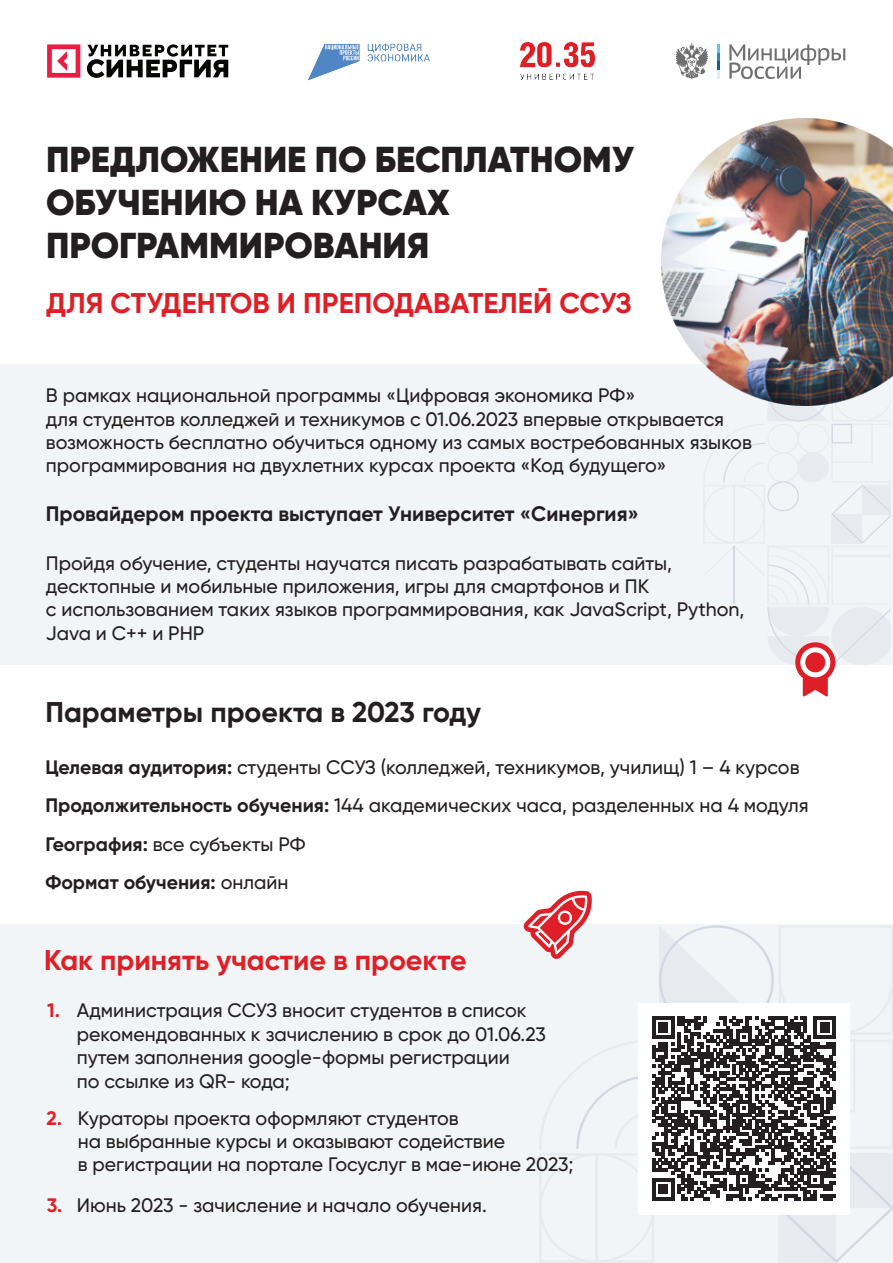
<style>
.page{position:relative;width:893px;height:1263px;background:#fff}
.page>*{position:absolute;margin:0;border:0;box-sizing:border-box;transform-origin:0 0}
.t1{font:900 36px/43.2px "Gilroy";color:#231f20}
.t2{font:700 28.5px "Gilroy";color:#de1f26}
.t3{font:700 28.5px "Gilroy";color:#231f20}
.t4{font:700 21px "Gilroy";color:#231f20}
.t5{font:500 19.5px/23.4px "Gilroy";color:#231f20}
.t6{font:700 19.5px "Gilroy";color:#de1f26}
.s1{font-weight:700}
.s2{font-weight:700;color:#de1f26}
</style>
<div class="page">
<div style="left:1px;top:925px;width:892px;height:338px;background:#f2f5f7"></div>
<svg style="left:47px;top:44px;width:33px;height:34px"></svg>
<svg style="left:87px;top:44px;width:141px;height:34px"></svg>
<img style="left:308px;top:43px;width:122px;height:38px">
<img style="left:521px;top:43px;width:74px;height:36px">
<svg style="left:676px;top:43px;width:32px;height:36px"></svg>
<svg style="left:729px;top:44px;width:116px;height:35px"></svg>
<svg style="left:718px;top:44px;width:2px;height:35px"></svg>
<div style="left:0;top:364px;width:893px;height:300px;background:#f2f5f7"></div>
<img style="left:661px;top:119px;width:232px;height:284px">
<svg style="left:703px;top:363px;width:187px;height:333px"></svg>
<svg style="left:524px;top:891px;width:369px;height:372px"></svg>
<h1 class="t1" style="left:46px;top:138px;width:590px">ПРЕДЛОЖЕНИЕ ПО БЕСПЛАТНОМУ<br>ОБУЧЕНИЮ НА КУРСАХ<br>ПРОГРАММИРОВАНИЯ</h1>
<h2 class="t2" style="left:46px;top:285px;width:587px">ДЛЯ СТУДЕНТОВ И ПРЕПОДАВАТЕЛЕЙ ССУЗ</h2>
<p class="t5" style="left:46px;top:383px;width:707px">В рамках национальной программы «Цифровая экономика РФ»<br>для студентов колледжей и техникумов с 01.06.2023 впервые открывается возможность бесплатно обучиться одному из самых востребованных языков программирования на двухлетних курсах проекта «Код будущего»</p>
<p class="t4" style="left:46px;top:500px;width:595px">Провайдером проекта выступает Университет «Синергия»</p>
<p class="t5" style="left:46px;top:551px;width:700px">Пройдя обучение, студенты научатся писать разрабатывать сайты, десктопные и мобильные приложения, игры для смартфонов и ПК<br>с использованием таких языков программирования, как JavaScript, Python, Java и C++ и PHP</p>
<h2 class="t3" style="left:45px;top:694px;width:437px">Параметры проекта в 2023 году</h2>
<p class="t5" style="left:45px;top:748px;width:765px;line-height:38.4px"><span class="s1">Целевая аудитория:</span> студенты ССУЗ (колледжей, техникумов, училищ) 1 – 4 курсов <span class="s1">Продолжительность обучения:</span> 144 академических часа, разделенных на 4 модуля <span class="s1">География:</span> все субъекты РФ<br><span class="s1">Формат обучения:</span> онлайн</p>
<h2 class="t2" style="left:44px;top:942px;width:424px">Как принять участие в проекте</h2>
<p class="t6" style="left:47px;top:998px;width:14px">1.</p>
<p class="t6" style="left:46px;top:1105px;width:17px">2.</p>
<p class="t5" style="left:77px;top:999px;width:471px">Администрация ССУЗ вносит студентов в список рекомендованных к зачислению в срок до 01.06.23 путем заполнения google-формы регистрации<br>по ссылке из QR- кода;</p>
<p class="t5" style="left:78px;top:1106px;width:497px">Кураторы проекта оформляют студентов<br>на выбранные курсы и оказывают содействие<br>в регистрации на портале Госуслуг в мае-июне 2023;</p>
<p class="t5" style="left:47px;top:1194px;width:442px"><span class="s2">3.</span> Июнь 2023 - зачисление и начало обучения.</p>
</div>
